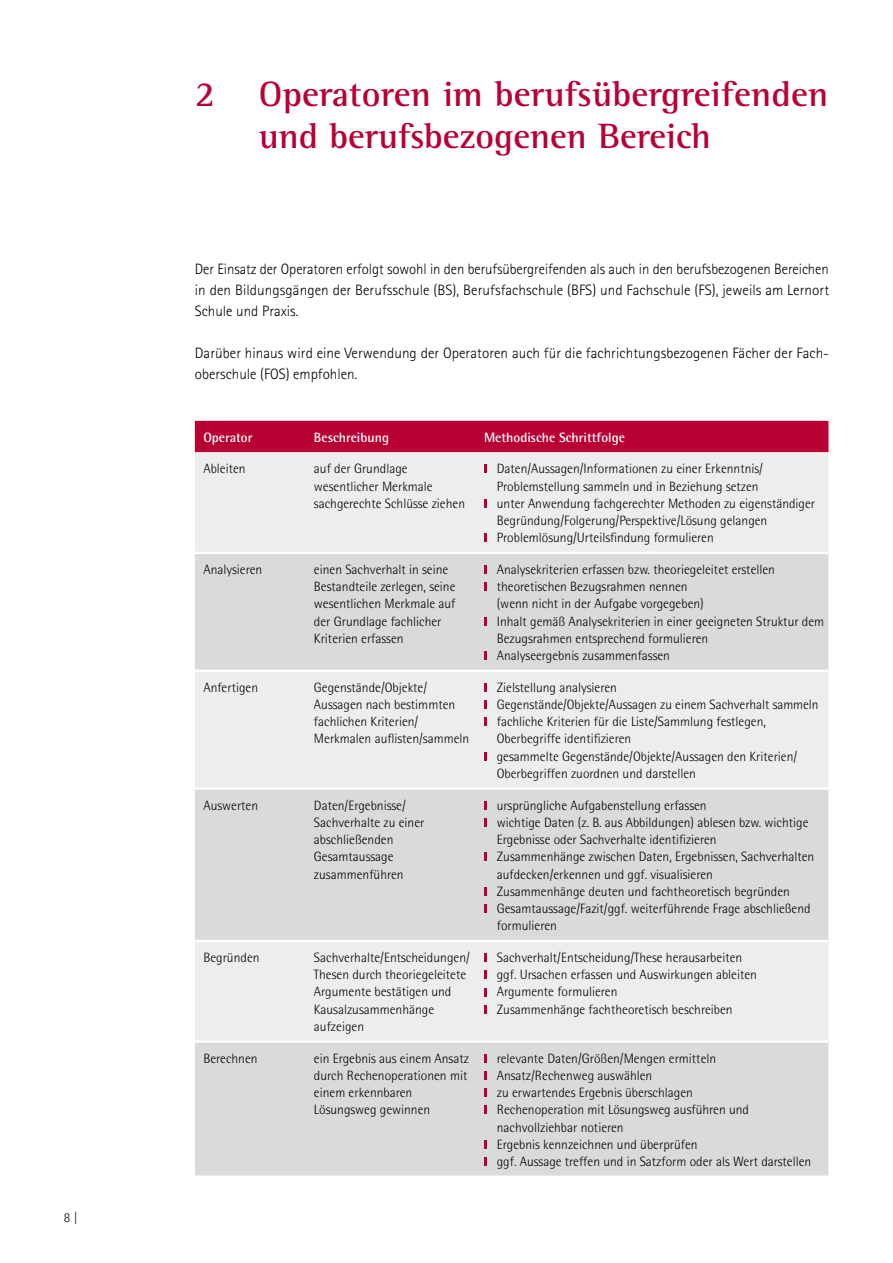
<style>
.page{position:relative;width:893px;height:1263px;background:#fff}
.page>*{position:absolute;margin:0;border:0;box-sizing:border-box;transform-origin:0 0}
.t1{font:700 36px/42px "Rotis Semi Serif";color:#b80035}
.t2{font:300 15px/21px "Rotis Sans Serif";letter-spacing:.005em;color:#000;text-align:justify}
.t3{font:300 13.5px/17.2px "Rotis Semi Sans";color:#000}
.t4{font:700 13.5px "Rotis Semi Sans";color:#fff}
.t5{font:300 13.5px "Rotis Sans Serif";color:#000}
</style>
<div class="page">
<div style="left:195px;top:421px;width:633px;height:31px;background:#b80035"></div>
<div style="left:195px;top:452px;width:633px;height:100px;background:#eceded"></div>
<svg style="left:195px;top:554px;width:633px;height:621px;fill:#d9dadb"></svg>
<hr style="left:195px;top:670px;width:110px;height:2px;background:#fff">
<hr style="left:305px;top:670px;width:171px;height:2px;background:#fff">
<hr style="left:476px;top:670px;width:352px;height:2px;background:#fff">
<hr style="left:195px;top:787px;width:110px;height:3px;background:#fff">
<hr style="left:305px;top:787px;width:171px;height:3px;background:#fff">
<hr style="left:476px;top:787px;width:352px;height:3px;background:#fff">
<hr style="left:195px;top:940px;width:110px;height:2px;background:#fff">
<hr style="left:305px;top:940px;width:171px;height:2px;background:#fff">
<hr style="left:476px;top:940px;width:352px;height:2px;background:#fff">
<hr style="left:195px;top:1040px;width:110px;height:3px;background:#fff">
<hr style="left:305px;top:1040px;width:171px;height:3px;background:#fff">
<hr style="left:476px;top:1040px;width:352px;height:3px;background:#fff">
<svg style="left:484px;top:464px;width:3px;height:9px"></svg>
<svg style="left:484px;top:499px;width:3px;height:9px"></svg>
<svg style="left:484px;top:533px;width:3px;height:9px"></svg>
<svg style="left:484px;top:565px;width:3px;height:9px"></svg>
<svg style="left:484px;top:582px;width:3px;height:9px"></svg>
<svg style="left:484px;top:617px;width:3px;height:9px"></svg>
<svg style="left:484px;top:651px;width:3px;height:9px"></svg>
<svg style="left:484px;top:683px;width:3px;height:9px"></svg>
<svg style="left:484px;top:700px;width:3px;height:9px"></svg>
<svg style="left:484px;top:717px;width:3px;height:9px"></svg>
<svg style="left:484px;top:752px;width:3px;height:9px"></svg>
<svg style="left:484px;top:801px;width:3px;height:9px"></svg>
<svg style="left:484px;top:818px;width:3px;height:9px"></svg>
<svg style="left:484px;top:852px;width:3px;height:9px"></svg>
<svg style="left:484px;top:887px;width:3px;height:9px"></svg>
<svg style="left:484px;top:904px;width:3px;height:9px"></svg>
<svg style="left:484px;top:953px;width:3px;height:9px"></svg>
<svg style="left:484px;top:970px;width:3px;height:9px"></svg>
<svg style="left:484px;top:987px;width:3px;height:9px"></svg>
<svg style="left:484px;top:1005px;width:3px;height:9px"></svg>
<svg style="left:484px;top:1054px;width:3px;height:8px"></svg>
<svg style="left:484px;top:1071px;width:3px;height:9px"></svg>
<svg style="left:484px;top:1088px;width:3px;height:9px"></svg>
<svg style="left:484px;top:1105px;width:3px;height:9px"></svg>
<svg style="left:484px;top:1140px;width:3px;height:9px"></svg>
<svg style="left:484px;top:1157px;width:3px;height:9px"></svg>
<p class="t5" style="left:64px;top:1210px;width:16px">8 |</p>
<h1 class="t1" style="left:259px;top:72px;width:571px;text-indent:-64px">2 Operatoren im berufsübergreifenden und berufsbezogenen Bereich</h1>
<p class="t2" style="left:195px;top:258px;width:636px">Der Einsatz der Operatoren erfolgt sowohl in den berufsübergreifenden als auch in den berufsbezogenen Bereichen in den Bildungsgängen der Berufsschule (BS), Berufsfachschule (BFS) und Fachschule (FS), jeweils am Lernort Schule und Praxis.</p>
<p class="t2" style="left:195px;top:342px;width:636px">Darüber hinaus wird eine Verwendung der Operatoren auch für die fachrichtungsbezogenen Fächer der Fach&shy;oberschule (FOS) empfohlen.</p>
<p class="t4" style="left:203px;top:429px;width:51px">Operator</p>
<p class="t4" style="left:314px;top:429px;width:77px">Beschreibung</p>
<p class="t4" style="left:484px;top:429px;width:142px">Methodische Schrittfolge</p>
<p class="t3" style="left:203px;top:460px;width:44px">Ableiten</p>
<p class="t3" style="left:314px;top:460px;width:153px">auf der Grundlage wesentlicher Merkmale sachgerechte Schlüsse ziehen</p>
<p class="t3" style="left:497px;top:460px;width:320px">Daten/Aussagen/Informationen zu einer Erkenntnis/ Problemstellung sammeln und in Beziehung setzen<br>unter Anwendung fachgerechter Methoden zu eigenständiger Begründung/Folgerung/Perspektive/Lösung gelangen Problemlösung/Urteilsfindung formulieren</p>
<p class="t3" style="left:203px;top:561px;width:60px">Analysieren</p>
<p class="t3" style="left:314px;top:561px;width:143px">einen Sachverhalt in seine<br>Bestandteile zerlegen, seine wesentlichen Merkmale auf der Grundlage fachlicher<br>Kriterien erfassen</p>
<p class="t3" style="left:497px;top:561px;width:329px">Analysekriterien erfassen bzw. theoriegeleitet erstellen theoretischen Bezugsrahmen nennen<br>(wenn nicht in der Aufgabe vorgegeben)<br>Inhalt gemäß Analysekriterien in einer geeigneten Struktur dem Bezugsrahmen entsprechend formulieren<br>Analyseergebnis zusammenfassen</p>
<p class="t3" style="left:203px;top:678px;width:56px">Anfertigen</p>
<p class="t3" style="left:314px;top:678px;width:157px">Gegenstände/Objekte/<br>Aussagen nach bestimmten fachlichen Kriterien/<br>Merkmalen auflisten/sammeln</p>
<p class="t3" style="left:497px;top:678px;width:323px">Zielstellung analysieren<br>Gegenstände/Objekte/Aussagen zu einem Sachverhalt sammeln fachliche Kriterien für die Liste/Sammlung festlegen, Oberbegriffe identifizieren<br>gesammelte Gegenstände/Objekte/Aussagen den Kriterien/ Oberbegriffen zuordnen und darstellen</p>
<p class="t3" style="left:203px;top:796px;width:56px">Auswerten</p>
<p class="t3" style="left:314px;top:796px;width:112px">Daten/Ergebnisse/<br>Sachverhalte zu einer abschließenden<br>Gesamtaussage zusammenführen</p>
<p class="t3" style="left:497px;top:796px;width:319px">ursprüngliche Aufgabenstellung erfassen<br>wichtige Daten (z. B. aus Abbildungen) ablesen bzw. wichtige Ergebnisse oder Sachverhalte identifizieren<br>Zusammenhänge zwischen Daten, Ergebnissen, Sachverhalten aufdecken/erkennen und ggf. visualisieren<br>Zusammenhänge deuten und fachtheoretisch begründen Gesamtaussage/Fazit/ggf. weiterführende Frage abschließend formulieren</p>
<p class="t3" style="left:203px;top:949px;width:58px">Begründen</p>
<p class="t3" style="left:314px;top:949px;width:157px">Sachverhalte/Entscheidungen/<br>Thesen durch theoriegeleitete<br>Argumente bestätigen und<br>Kausalzusammenhänge aufzeigen</p>
<p class="t3" style="left:497px;top:949px;width:262px">Sachverhalt/Entscheidung/These herausarbeiten ggf. Ursachen erfassen und Auswirkungen ableiten Argumente formulieren<br>Zusammenhänge fachtheoretisch beschreiben</p>
<p class="t3" style="left:203px;top:1049px;width:56px">Berechnen</p>
<p class="t3" style="left:314px;top:1049px;width:157px">ein Ergebnis aus einem Ansatz durch Rechenoperationen mit einem erkennbaren<br>Lösungsweg gewinnen</p>
<p class="t3" style="left:497px;top:1049px;width:316px">relevante Daten/Größen/Mengen ermitteln Ansatz/Rechenweg auswählen<br>zu erwartendes Ergebnis überschlagen<br>Rechenoperation mit Lösungsweg ausführen und nachvollziehbar notieren<br>Ergebnis kennzeichnen und überprüfen<br>ggf. Aussage treffen und in Satzform oder als Wert darstellen</p>
</div>
